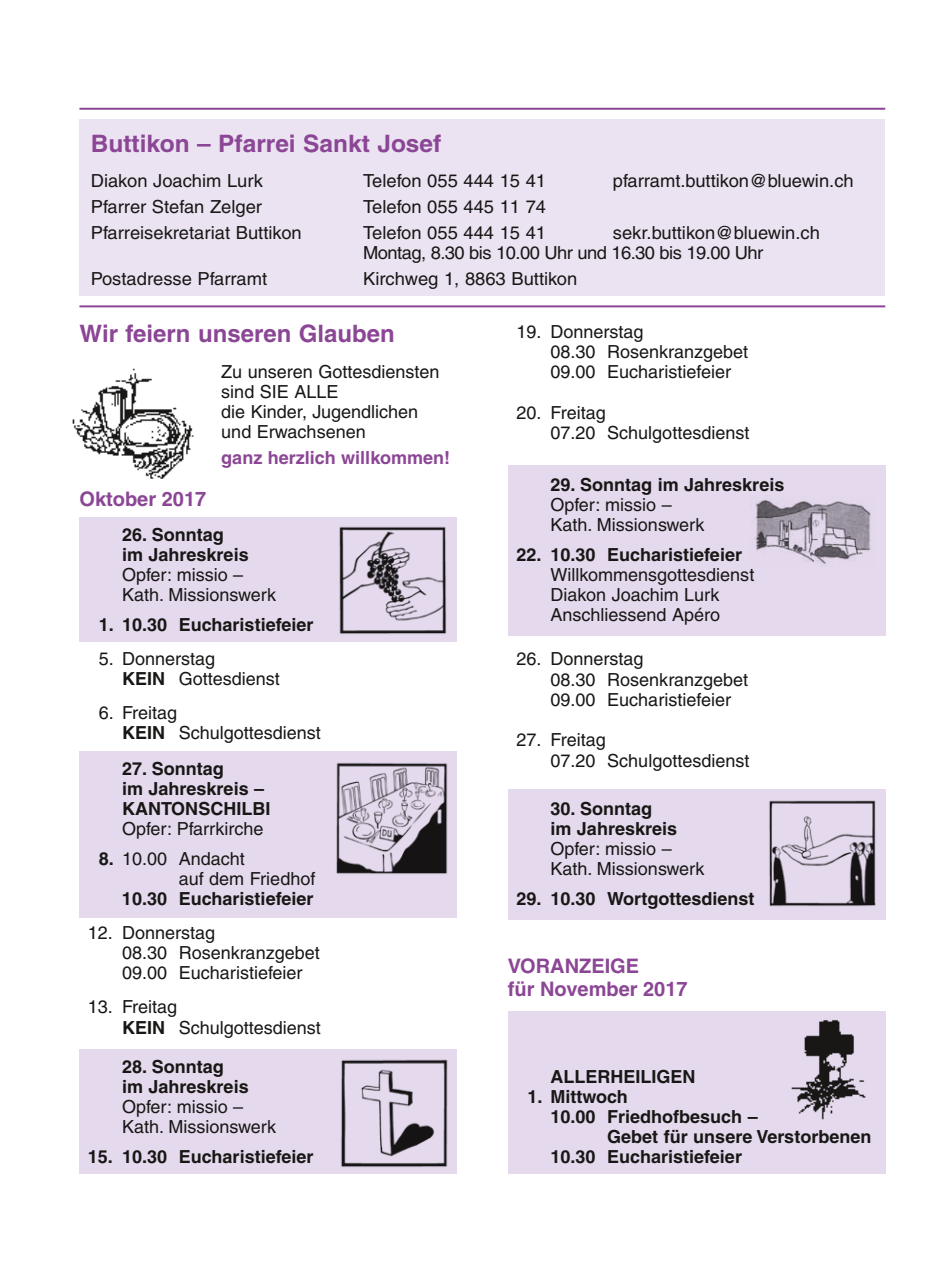
<style>
.page{position:relative;width:942px;height:1276px;background:#fff}
.page>*{position:absolute;margin:0;border:0;box-sizing:border-box;transform-origin:0 0}
.t1{font:700 24px "Helvetica";color:#8b4695}
.t2{font:700 20px/22.2px "Helvetica";color:#8b4695}
.t3{font:18px/20px "Helvetica";color:#181716}
.t4{font:700 18px/20px "Helvetica";color:#181716}
.t5{font:18px/20px "Helvetica";letter-spacing:-.03em;color:#181716}
.t6{font:700 18px "Helvetica";color:#8b4695}
.s1{font-weight:700}
</style>
<div class="page">
<hr style="left:79px;top:108px;width:805px;height:2px;background:#8b4695">
<img style="left:72px;top:368px;width:122px;height:111px">
<div style="left:79px;top:119px;width:805px;height:177px;background:#ebe3f2"></div>
<hr style="left:79px;top:305px;width:805px;height:2px;background:#8b4695">
<div style="left:79px;top:1049px;width:377px;height:125px;background:#e5daed"></div>
<div style="left:507px;top:465px;width:377px;height:171px;background:#e5daed"></div>
<div style="left:79px;top:751px;width:377px;height:166px;background:#e5daed"></div>
<div style="left:507px;top:789px;width:377px;height:131px;background:#e5daed"></div>
<div style="left:507px;top:1011px;width:377px;height:163px;background:#e5daed"></div>
<div style="left:79px;top:517px;width:377px;height:125px;background:#e5daed"></div>
<img style="left:339px;top:526px;width:108px;height:108px">
<img style="left:336px;top:762px;width:112px;height:112px">
<img style="left:341px;top:1059px;width:107px;height:108px">
<img style="left:755px;top:499px;width:116px;height:65px">
<img style="left:769px;top:800px;width:107px;height:107px">
<img style="left:791px;top:1020px;width:75px;height:100px">
<h1 class="t1" style="left:91px;top:129px;width:352px">Buttikon – Pfarrei Sankt Josef</h1>
<p class="t3" style="left:91px;top:170px;width:174px">Diakon Joachim Lurk</p>
<p class="t3" style="left:363px;top:170px;width:184px">Telefon 055 444 15 41</p>
<p class="t3" style="left:612px;top:170px;width:242px">pfarramt.buttikon@bluewin.ch</p>
<p class="t3" style="left:91px;top:196px;width:173px">Pfarrer Stefan Zelger</p>
<p class="t3" style="left:363px;top:196px;width:184px">Telefon 055 445 11 74</p>
<p class="t3" style="left:91px;top:222px;width:212px">Pfarreisekretariat Buttikon</p>
<p class="t3" style="left:363px;top:222px;width:184px">Telefon 055 444 15 41</p>
<p class="t5" style="left:363px;top:222px;width:458px;text-indent:249px">sekr.buttikon@bluewin.ch<br>Montag, 8.30 bis 10.00 Uhr und 16.30 bis 19.00 Uhr</p>
<p class="t3" style="left:91px;top:268px;width:178px">Postadresse Pfarramt</p>
<p class="t3" style="left:363px;top:268px;width:216px">Kirchweg 1, 8863 Buttikon</p>
<h1 class="t1" style="left:79px;top:319px;width:317px">Wir feiern unseren Glauben</h1>
<p class="t3" style="left:221px;top:362px;width:220px">Zu unseren Gottesdiensten sind SIE ALLE<br>die Kinder, Jugendlichen und Erwachsenen</p>
<p class="t6" style="left:221px;top:447px;width:230px">ganz herzlich willkommen!</p>
<p class="t2" style="left:79px;top:488px;width:128px">Oktober 2017</p>
<p class="t4" style="left:122px;top:524px;width:128px">26. Sonntag im Jahreskreis</p>
<p class="t3" style="left:122px;top:564px;width:156px">Opfer: missio –<br>Kath. Missionswerk</p>
<p class="t4" style="left:99px;top:614px;width:216px">1. 10.30 Eucharistiefeier</p>
<p class="t3" style="left:122px;top:648px;width:159px;text-indent:-23px">5. Donnerstag<br><span class="s1">KEIN</span> Gottesdienst</p>
<p class="t3" style="left:122px;top:702px;width:200px;text-indent:-23px">6. Freitag<br><span class="s1">KEIN</span> Schulgottesdienst</p>
<p class="t4" style="left:122px;top:758px;width:150px">27. Sonntag<br>im Jahreskreis –<br>KANTONSCHILBI</p>
<p class="t3" style="left:122px;top:818px;width:143px">Opfer: Pfarrkirche</p>
<p class="t3" style="left:179px;top:848px;width:138px;text-indent:-80px"><span class="s1">8.</span> 10.00 Andacht<br>auf dem Friedhof</p>
<p class="t4" style="left:122px;top:888px;width:193px">10.30 Eucharistiefeier</p>
<p class="t3" style="left:122px;top:923px;width:199px;text-indent:-34px">12. Donnerstag<br>08.30 Rosenkranzgebet<br>09.00 Eucharistiefeier</p>
<p class="t3" style="left:122px;top:997px;width:200px;text-indent:-34px">13. Freitag<br><span class="s1">KEIN</span> Schulgottesdienst</p>
<p class="t4" style="left:122px;top:1056px;width:128px">28. Sonntag im Jahreskreis</p>
<p class="t3" style="left:122px;top:1096px;width:156px">Opfer: missio –<br>Kath. Missionswerk</p>
<p class="t4" style="left:88px;top:1146px;width:227px">15. 10.30 Eucharistiefeier</p>
<p class="t3" style="left:550px;top:321px;width:199px;text-indent:-34px">19. Donnerstag<br>08.30 Rosenkranzgebet<br>09.00 Eucharistiefeier</p>
<p class="t3" style="left:550px;top:402px;width:200px;text-indent:-34px">20. Freitag<br>07.20 Schulgottesdienst</p>
<p class="t4" style="left:550px;top:474px;width:235px">29. Sonntag im Jahreskreis</p>
<p class="t3" style="left:550px;top:494px;width:156px">Opfer: missio –<br>Kath. Missionswerk</p>
<p class="t4" style="left:516px;top:544px;width:227px">22. 10.30 Eucharistiefeier</p>
<p class="t3" style="left:550px;top:564px;width:205px">Willkommensgottesdienst<br>Diakon Joachim Lurk<br>Anschliessend Apéro</p>
<p class="t3" style="left:550px;top:649px;width:199px;text-indent:-34px">26. Donnerstag<br>08.30 Rosenkranzgebet<br>09.00 Eucharistiefeier</p>
<p class="t3" style="left:550px;top:730px;width:200px;text-indent:-34px">27. Freitag<br>07.20 Schulgottesdienst</p>
<p class="t4" style="left:550px;top:798px;width:128px">30. Sonntag im Jahreskreis</p>
<p class="t3" style="left:550px;top:839px;width:156px">Opfer: missio –<br>Kath. Missionswerk</p>
<p class="t4" style="left:516px;top:888px;width:240px">29. 10.30 Wortgottesdienst</p>
<p class="t2" style="left:507px;top:955px;width:181px">VORANZEIGE<br>für November 2017</p>
<p class="t4" style="left:550px;top:1066px;width:147px">ALLERHEILIGEN</p>
<p class="t4" style="left:527px;top:1086px;width:102px">1. Mittwoch</p>
<p class="t4" style="left:550px;top:1106px;width:209px">10.00 Friedhofbesuch –</p>
<p class="t4" style="left:607px;top:1126px;width:265px">Gebet für unsere Verstorbenen</p>
<p class="t4" style="left:550px;top:1146px;width:193px">10.30 Eucharistiefeier</p>
</div>
